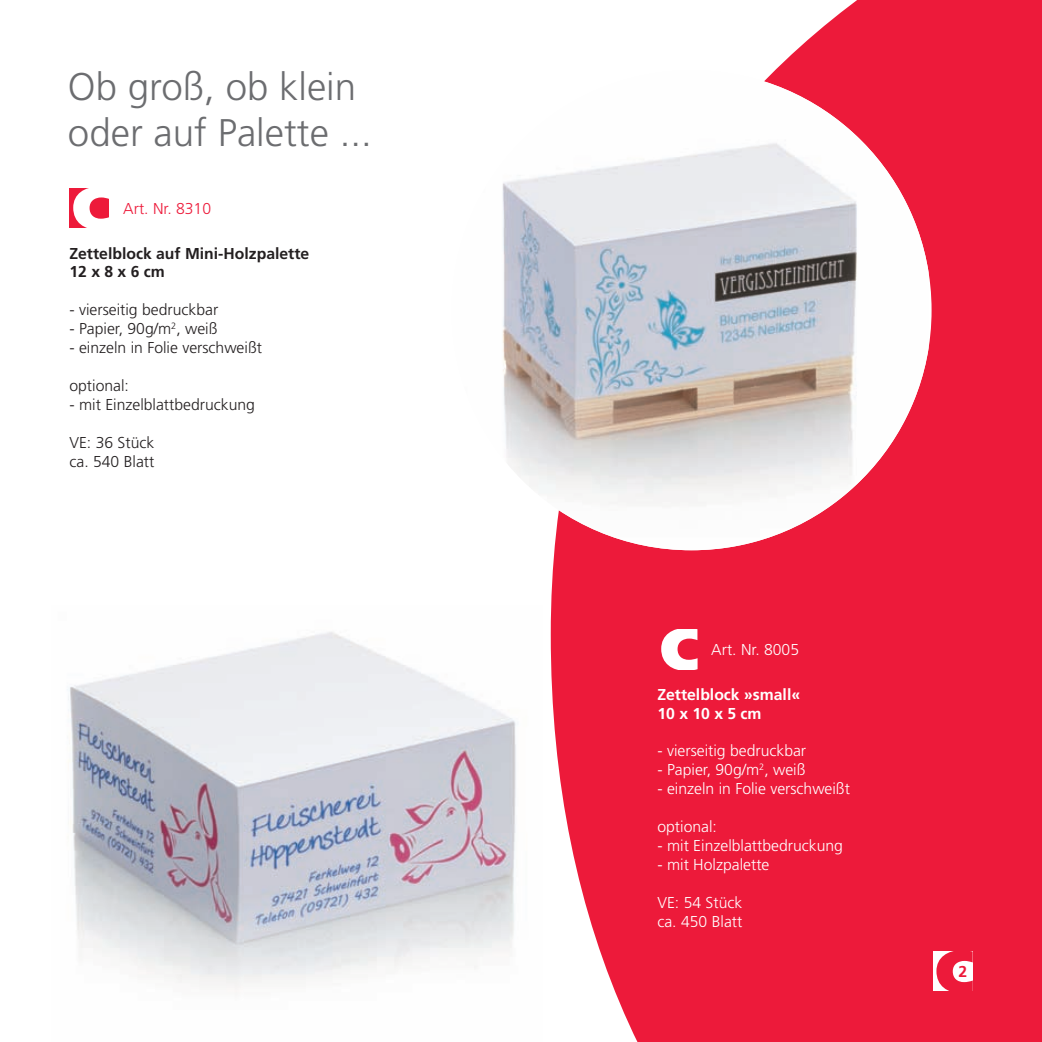
<style>
.page{position:relative;width:1042px;height:1042px;background:#fff}
.page>*{position:absolute;margin:0;border:0;box-sizing:border-box;transform-origin:0 0}
.t1{font:300 38.5px/46.2px "Frutiger";color:#6c6d70}
.t2{font:300 15.75px/18.9px "Frutiger";color:#fff}
.t3{font:300 15.75px/18.9px "Frutiger";color:#231f20}
.t4{font:700 15.75px/18.9px "Frutiger";color:#231f20}
.t5{font:700 15.75px/18.9px "Frutiger";color:#fff}
.t6{font:300 15.75px "Frutiger";color:#ed1a3a}
.t7{font:700 15.75px "Frutiger";color:#ed1a3a}
</style>
<div class="page">
<svg style="left:551px;top:0;width:491px;height:1042px;background:#ee2e4b"></svg>
<img style="left:67px;top:632px;width:449px;height:357px">
<div style="left:932px;top:951px;width:40px;height:40px;background:#fff"></div>
<svg style="left:936px;top:951px;width:36px;height:40px"></svg>
<div style="left:69px;top:188px;width:40px;height:40px;background:#ed1a3a"></div>
<svg style="left:73px;top:188px;width:36px;height:40px"></svg>
<img style="left:502px;top:70px;width:426px;height:480px">
<div style="left:657px;top:629px;width:40px;height:40px;background:#ed1a3a"></div>
<svg style="left:661px;top:629px;width:36px;height:40px"></svg>
<h1 class="t1" style="left:68px;top:63px;width:305px">Ob groß, ob klein oder auf Palette ...</h1>
<p class="t6" style="left:123px;top:200px;width:89px">Art. Nr. 8310</p>
<p class="t4" style="left:69px;top:243px;width:241px">Zettelblock auf Mini-Holzpalette<br>12 x 8 x 6 cm</p>
<p class="t3" style="left:69px;top:300px;width:150px">- vierseitig bedruckbar</p>
<p class="t3" style="left:69px;top:319px;width:150px">- Papier, 90g/m<sup>2</sup>, weiß</p>
<p class="t3" style="left:69px;top:338px;width:194px">- einzeln in Folie verschweißt</p>
<p class="t3" style="left:69px;top:376px;width:61px">optional:</p>
<p class="t3" style="left:69px;top:395px;width:187px">- mit Einzelblattbedruckung</p>
<p class="t3" style="left:69px;top:433px;width:86px">VE: 36 Stück ca. 540 Blatt</p>
<p class="t2" style="left:711px;top:640px;width:89px">Art. Nr. 8005</p>
<p class="t5" style="left:657px;top:684px;width:144px">Zettelblock »small«<br>10 x 10 x 5 cm</p>
<p class="t2" style="left:657px;top:741px;width:150px">- vierseitig bedruckbar</p>
<p class="t2" style="left:657px;top:760px;width:150px">- Papier, 90g/m<sup>2</sup>, weiß</p>
<p class="t2" style="left:657px;top:779px;width:194px">- einzeln in Folie verschweißt</p>
<p class="t2" style="left:657px;top:817px;width:61px">optional:</p>
<p class="t2" style="left:657px;top:836px;width:187px">- mit Einzelblattbedruckung</p>
<p class="t2" style="left:657px;top:855px;width:113px">- mit Holzpalette</p>
<p class="t2" style="left:657px;top:892px;width:86px">VE: 54 Stück ca. 450 Blatt</p>
<p class="t7" style="left:958px;top:962px;width:10px">2</p>
</div>
